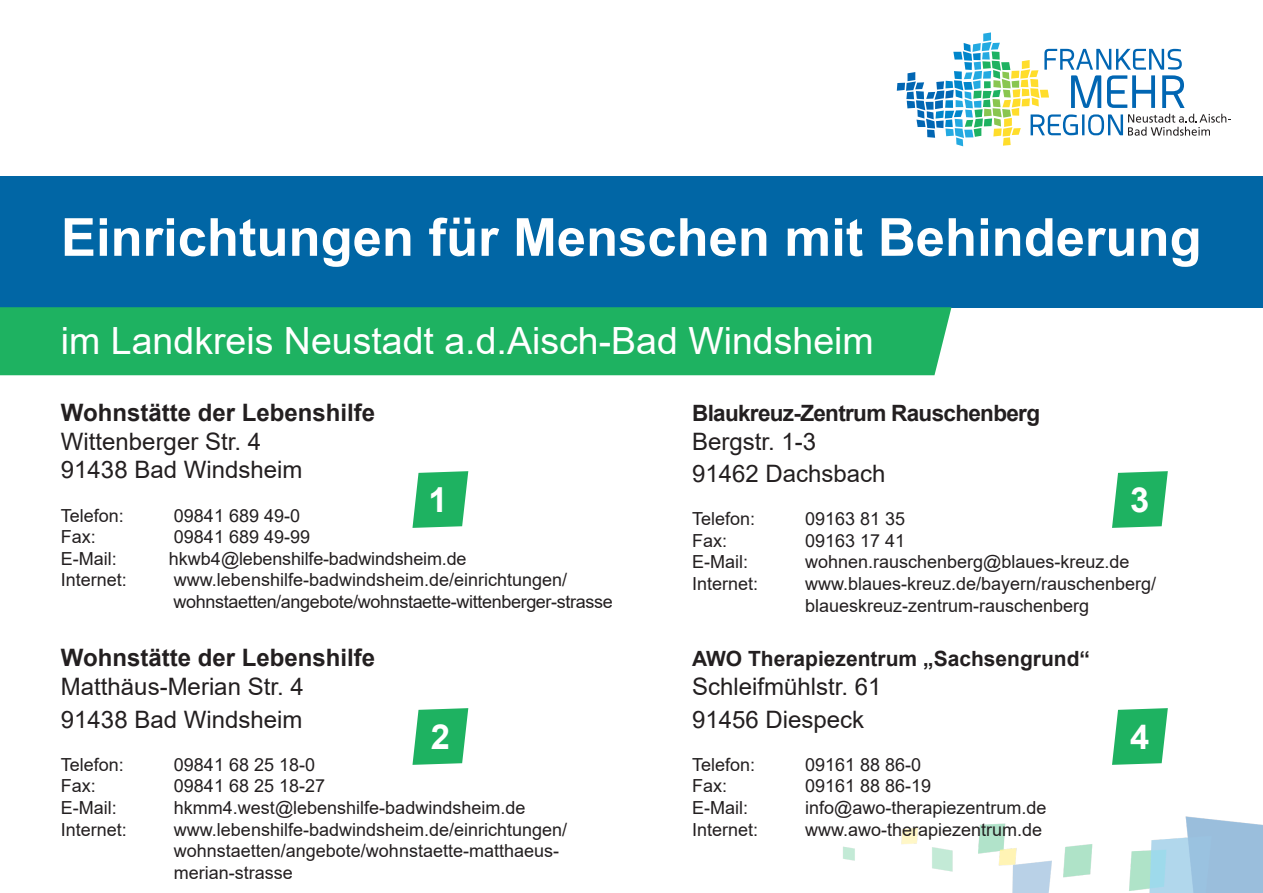
<style>
.page{position:relative;width:1263px;height:893px;background:#fff}
.page>*{position:absolute;margin:0;border:0;box-sizing:border-box;transform-origin:0 0}
.t1{font:700 52.5px "Arial";color:#fff}
.t2{font:37.5px "Arial";color:#fff}
.t3{font:700 34.5px "Arial";color:#fff}
.t4{font:24px/32.4px "Arial";color:#231f20}
.t5{font:700 24px "Arial";color:#231f20}
.t6{font:700 22.5px "Arial";letter-spacing:-.03em;color:#231f20}
.t7{font:700 21px "Arial";color:#231f20}
.t8{font:18px/21.6px "Arial";color:#231f20}
.t9{font:18px/21.6px "Arial";letter-spacing:-.02em;color:#231f20}
</style>
<div class="page">
<img style="left:843px;top:816px;width:420px;height:77px">
<div style="left:0;top:176px;width:1263px;height:131px;background:#0166a5"></div>
<svg style="left:897px;top:32px;width:334px;height:114px"></svg>
<div style="left:0;top:307px;width:951px;height:68px;background:#1eb261"></div>
<svg style="left:412px;top:471px;width:56px;height:57px;background:#3ebd77"></svg>
<svg style="left:1112px;top:471px;width:56px;height:57px;background:#3ebd77"></svg>
<svg style="left:412px;top:708px;width:56px;height:57px;background:#3ebd77"></svg>
<svg style="left:1112px;top:708px;width:56px;height:57px;background:#3ebd77"></svg>
<h1 class="t1" style="left:61px;top:200px;width:1142px">Einrichtungen für Menschen mit Behinderung</h1>
<h2 class="t2" style="left:61px;top:315px;width:814px">im Landkreis Neustadt a.d.Aisch-Bad Windsheim</h2>
<h3 class="t5" style="left:61px;top:395px;width:316px">Wohnstätte der Lebenshilfe</h3>
<h3 class="t4" style="left:61px;top:427px;width:243px;line-height:28.8px">Wittenberger Str. 4<br>91438 Bad Windsheim</h3>
<p class="t8" style="left:61px;top:504px;width:65px">Telefon:</p>
<p class="t8" style="left:174px;top:504px;width:128px">09841 689 49-0</p>
<p class="t8" style="left:61px;top:526px;width:37px">Fax:</p>
<p class="t8" style="left:174px;top:526px;width:138px">09841 689 49-99</p>
<p class="t8" style="left:61px;top:547px;width:58px">E-Mail:</p>
<p class="t8" style="left:169px;top:547px;width:299px">hkwb4@lebenshilfe-badwindsheim.de</p>
<p class="t8" style="left:61px;top:569px;width:68px">Internet:</p>
<p class="t9" style="left:174px;top:569px;width:441px">www.lebenshilfe-badwindsheim.de/einrichtungen/ wohnstaetten/angebote/wohnstaette-wittenberger-strasse</p>
<p class="t6" style="left:692px;top:397px;width:349px">Blaukreuz-Zentrum Rauschenberg</p>
<h3 class="t4" style="left:692px;top:425px;width:195px">Bergstr. 1-3<br>91462 Dachsbach</h3>
<p class="t8" style="left:692px;top:508px;width:65px">Telefon:</p>
<p class="t8" style="left:805px;top:508px;width:102px">09163 81 35</p>
<p class="t8" style="left:692px;top:529px;width:37px">Fax:</p>
<p class="t8" style="left:805px;top:529px;width:102px">09163 17 41</p>
<p class="t8" style="left:692px;top:551px;width:57px">E-Mail:</p>
<p class="t8" style="left:805px;top:551px;width:326px">wohnen.rauschenberg@blaues-kreuz.de</p>
<p class="t8" style="left:692px;top:573px;width:68px">Internet:</p>
<p class="t8" style="left:805px;top:573px;width:353px">www.blaues-kreuz.de/bayern/rauschenberg/ blaueskreuz-zentrum-rauschenberg</p>
<h3 class="t3" style="left:429px;top:475px;width:21px">1</h3>
<h3 class="t3" style="left:1130px;top:475px;width:21px">3</h3>
<h3 class="t5" style="left:61px;top:641px;width:316px">Wohnstätte der Lebenshilfe</h3>
<h3 class="t4" style="left:61px;top:670px;width:244px">Matthäus-Merian Str. 4<br>91438 Bad Windsheim</h3>
<p class="t8" style="left:61px;top:753px;width:65px">Telefon:</p>
<p class="t8" style="left:174px;top:753px;width:143px">09841 68 25 18-0</p>
<p class="t8" style="left:61px;top:775px;width:37px">Fax:</p>
<p class="t8" style="left:174px;top:775px;width:153px">09841 68 25 18-27</p>
<p class="t8" style="left:61px;top:797px;width:57px">E-Mail:</p>
<p class="t8" style="left:174px;top:797px;width:353px">hkmm4.west@lebenshilfe-badwindsheim.de</p>
<p class="t8" style="left:61px;top:818px;width:68px">Internet:</p>
<p class="t8" style="left:174px;top:818px;width:395px">www.lebenshilfe-badwindsheim.de/einrichtungen/ wohnstaetten/angebote/wohnstaette-matthaeus&shy;merian-strasse</p>
<p class="t7" style="left:692px;top:644px;width:399px">AWO Therapiezentrum „Sachsengrund“</p>
<h3 class="t4" style="left:692px;top:670px;width:191px">Schleifmühlstr. 61<br>91456 Diespeck</h3>
<p class="t8" style="left:692px;top:753px;width:65px">Telefon:</p>
<p class="t8" style="left:805px;top:753px;width:118px">09161 88 86-0</p>
<p class="t8" style="left:692px;top:775px;width:37px">Fax:</p>
<p class="t8" style="left:805px;top:775px;width:128px">09161 88 86-19</p>
<p class="t8" style="left:692px;top:797px;width:57px">E-Mail:</p>
<p class="t8" style="left:805px;top:797px;width:243px">info@awo-therapiezentrum.de</p>
<p class="t8" style="left:692px;top:818px;width:68px">Internet:</p>
<p class="t8" style="left:805px;top:818px;width:239px">www.awo-therapiezentrum.de</p>
<h3 class="t3" style="left:431px;top:712px;width:21px">2</h3>
<h3 class="t3" style="left:1130px;top:712px;width:21px">4</h3>
</div>
